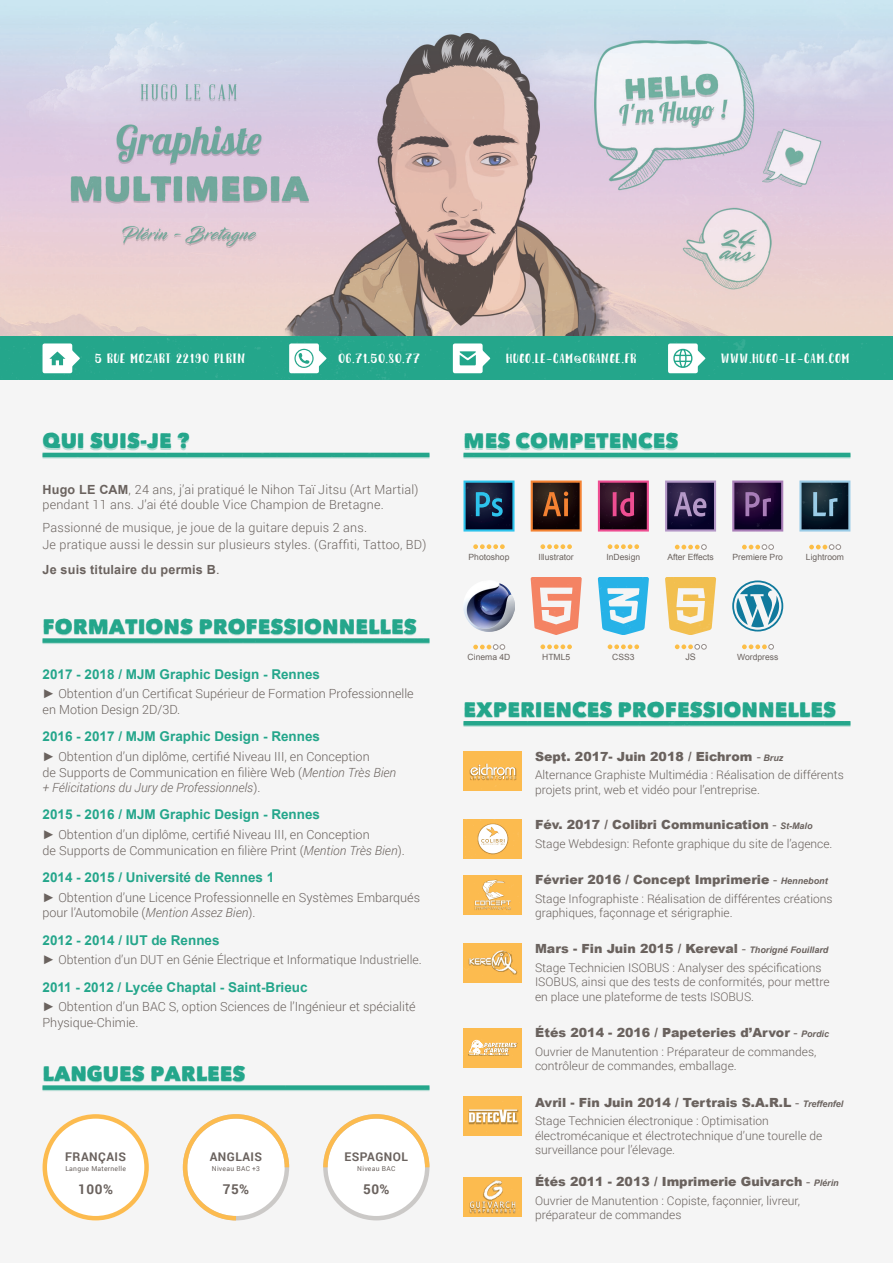
<style>
.page{position:relative;width:893px;height:1263px;background:#fff}
.page>*{position:absolute;margin:0;border:0;box-sizing:border-box;transform-origin:0 0}
.t1{font:21px "Matiz";color:#24a68b}
.Corps_de_Texte{font:700 13.5px "Arial";color:#24a68b}
.t2{font:13.5px "Breathe";letter-spacing:.09em;color:#fff}
.t3{font:700 13.5px "Roboto";letter-spacing:.04em;color:#6a625e}
.Corps_de_Texte-2{font:300 12.6px/15.6px "Roboto";color:#6a625e}
.Corps_de_Texte-3{font:900 12.6px "Arial";color:#6a625e}
.Corps_de_Texte-4{font:700 12.6px "Arial";letter-spacing:.015em;color:#6a625e}
.Corps_de_Texte-5{font:300 12.3px "Roboto";color:#6a625e}
.Corps{font:300 12px/14.4px "Roboto";color:#6a625e}
.t4{font:700 12px "Roboto";letter-spacing:.04em;color:#6a625e}
.Corps_de_Texte-6{font:9px "Arial";color:#6a625e}
.Corps_de_Texte-7{font:8.55px "Arial";color:#6a625e}
.t5{font:6.75px "Roboto";letter-spacing:.04em;color:#6a625e}
.s1{font-family:"Arial";font-weight:700}
.s2{font-weight:400}
.s3{font-family:"Arial";font-weight:400}
.s4{font-style:italic}
.s5{font-family:"Arial";font-weight:400;font-size:12.6px}
.s6{font-weight:700;font-style:italic;font-size:9px}
</style>
<div class="page">
<img style="left:0;top:0;width:893px;height:1221px">
<p class="t2" style="left:95px;top:352px;width:151px">5 RUE MOZART 22190 PLRIN</p>
<p class="t2" style="left:338px;top:352px;width:83px">06.71.50.80.77</p>
<p class="t2" style="left:506px;top:352px;width:131px">HUGO.LE-CAM@ORANGE.FR</p>
<p class="t2" style="left:722px;top:352px;width:129px">WWW.HUGO-LE-CAM.COM</p>
<h1 class="t1" style="left:43px;top:429px;width:148px">QUI SUIS-JE ?</h1>
<h1 class="t1" style="left:463px;top:429px;width:216px">MES COMPETENCES</h1>
<p class="Corps_de_Texte-2" style="left:43px;top:481px;width:378px;line-height:15px"><span class="s1">Hugo LE CAM</span>, 24 ans, j’ai pratiqué le Nihon Taï Jitsu (Art Martial) pendant 11 ans. J’ai été double Vice Champion de Bretagne.</p>
<p class="Corps_de_Texte-2" style="left:43px;top:519px;width:385px;line-height:16.5px">Passionné de musique, je joue de la guitare depuis 2 ans.<br>Je pratique aussi le dessin sur plusieurs styles. (Graffiti, Tattoo, BD)</p>
<p class="Corps_de_Texte-4" style="left:43px;top:560px;width:179px">Je suis titulaire du permis B<span class="s2">.</span></p>
<p class="Corps_de_Texte-7" style="left:469px;top:551px;width:42px">Photoshop</p>
<p class="Corps_de_Texte-7" style="left:539px;top:551px;width:37px">Illustrator</p>
<p class="Corps_de_Texte-7" style="left:606px;top:551px;width:35px">InDesign</p>
<p class="Corps_de_Texte-7" style="left:667px;top:551px;width:48px">After Effects</p>
<p class="Corps_de_Texte-7" style="left:733px;top:551px;width:52px">Premiere Pro</p>
<p class="Corps_de_Texte-7" style="left:806px;top:551px;width:40px">Lightroom</p>
<h1 class="t1" style="left:43px;top:615px;width:376px">FORMATIONS PROFESSIONNELLES</h1>
<p class="Corps_de_Texte" style="left:43px;top:664px;width:279px">2017 - 2018 / MJM Graphic Design - Rennes</p>
<p class="Corps_de_Texte-2" style="left:43px;top:686px;width:373px"><span class="s3">►</span> Obtention d’un Certificat Supérieur de Formation Professionnelle en Motion Design 2D/3D.</p>
<p class="Corps_de_Texte" style="left:43px;top:727px;width:279px">2016 - 2017 / MJM Graphic Design - Rennes</p>
<p class="Corps_de_Texte-2" style="left:43px;top:748px;width:355px"><span class="s3">►</span> Obtention d’un diplôme, certifié Niveau III, en Conception<br>de Supports de Communication en filière Web (<span class="s4">Mention Très Bien + Félicitations du Jury de Professionnels</span>).</p>
<p class="Corps_de_Texte" style="left:43px;top:805px;width:279px">2015 - 2016 / MJM Graphic Design - Rennes</p>
<p class="Corps_de_Texte-2" style="left:43px;top:826px;width:364px"><span class="s3">►</span> Obtention d’un diplôme, certifié Niveau III, en Conception<br>de Supports de Communication en filière Print (<span class="s4">Mention Très Bien</span>).</p>
<p class="Corps_de_Texte" style="left:43px;top:868px;width:233px">2014 - 2015 / Université de Rennes 1</p>
<p class="Corps_de_Texte-2" style="left:43px;top:889px;width:379px"><span class="s3">►</span> Obtention d’une Licence Professionnelle en Systèmes Embarqués pour l’Automobile (<span class="s4">Mention Assez Bien</span>).</p>
<p class="Corps_de_Texte" style="left:43px;top:930px;width:179px">2012 - 2014 / IUT de Rennes</p>
<p class="Corps_de_Texte-5" style="left:43px;top:951px;width:381px"><span class="s5">►</span> Obtention d’un DUT en Génie Électrique et Informatique Industrielle.</p>
<p class="Corps_de_Texte" style="left:43px;top:977px;width:267px">2011 - 2012 / Lycée Chaptal - Saint-Brieuc</p>
<p class="Corps_de_Texte-2" style="left:43px;top:999px;width:375px"><span class="s3">►</span> Obtention d’un BAC S, option Sciences de l’Ingénieur et spécialité<br>Physique-Chimie.</p>
<h1 class="t1" style="left:43px;top:1062px;width:205px">LANGUES PARLEES</h1>
<p class="t4" style="left:65px;top:1148px;width:62px">FRANÇAIS</p>
<p class="t5" style="left:65px;top:1164px;width:62px">Langue Maternelle</p>
<p class="t3" style="left:78px;top:1179px;width:36px">100%</p>
<p class="t4" style="left:210px;top:1148px;width:54px">ANGLAIS</p>
<p class="t5" style="left:212px;top:1164px;width:50px">Niveau BAC +3</p>
<p class="t3" style="left:223px;top:1179px;width:28px">75%</p>
<p class="t4" style="left:345px;top:1148px;width:65px">ESPAGNOL</p>
<p class="t5" style="left:357px;top:1164px;width:40px">Niveau BAC</p>
<p class="t3" style="left:363px;top:1179px;width:28px">50%</p>
<p class="Corps_de_Texte-7" style="left:468px;top:651px;width:44px">Cinema 4D</p>
<p class="Corps_de_Texte-7" style="left:542px;top:651px;width:30px">HTML5</p>
<p class="Corps_de_Texte-7" style="left:612px;top:651px;width:24px">CSS3</p>
<p class="Corps_de_Texte-6" style="left:685px;top:651px;width:12px">JS</p>
<p class="Corps_de_Texte-7" style="left:737px;top:651px;width:43px">Wordpress</p>
<h1 class="t1" style="left:463px;top:698px;width:374px">EXPERIENCES PROFESSIONNELLES</h1>
<p class="Corps_de_Texte-3" style="left:535px;top:747px;width:250px">Sept. 2017- Juin 2018 / Eichrom <span class="s2">-</span> <span class="s6">Bruz</span></p>
<p class="Corps" style="left:535px;top:767px;width:310px">Alternance Graphiste Multimédia : Réalisation de différents projets print, web et vidéo pour l’entreprise.</p>
<p class="Corps_de_Texte-3" style="left:535px;top:815px;width:279px">Fév. 2017 / Colibri Communication <span class="s2">-</span> <span class="s6">St-Malo</span></p>
<p class="Corps" style="left:535px;top:836px;width:299px">Stage Webdesign: Refonte graphique du site de l’agence.</p>
<p class="Corps_de_Texte-3" style="left:535px;top:870px;width:294px">Février 2016 / Concept Imprimerie <span class="s2">-</span> <span class="s6">Hennebont</span></p>
<p class="Corps" style="left:535px;top:891px;width:299px">Stage Infographiste : Réalisation de différentes créations graphiques, façonnage et sérigraphie.</p>
<p class="Corps_de_Texte-3" style="left:535px;top:940px;width:295px">Mars - Fin Juin 2015 / Kereval <span class="s2">-</span> <span class="s6">Thorigné Fouillard</span></p>
<p class="Corps" style="left:535px;top:960px;width:296px">Stage Technicien ISOBUS : Analyser des spécifications<br>ISOBUS, ainsi que des tests de conformités, pour mettre en place une plateforme de tests ISOBUS.</p>
<p class="Corps_de_Texte-3" style="left:535px;top:1023px;width:295px">Étés 2014 - 2016 / Papeteries d’Arvor <span class="s2">-</span> <span class="s6">Pordic</span></p>
<p class="Corps" style="left:535px;top:1044px;width:283px">Ouvrier de Manutention : Préparateur de commandes, contrôleur de commandes, emballage.</p>
<p class="Corps_de_Texte-3" style="left:535px;top:1093px;width:310px">Avril - Fin Juin 2014 / Tertrais S.A.R.L <span class="s2">-</span> <span class="s6">Treffenfel</span></p>
<p class="Corps" style="left:535px;top:1113px;width:289px">Stage Technicien électronique : Optimisation électromécanique et électrotechnique d’une tourelle de surveillance pour l’élevage.</p>
<p class="Corps_de_Texte-3" style="left:535px;top:1173px;width:305px">Étés 2011 - 2013 / Imprimerie Guivarch <span class="s2">-</span> <span class="s6">Plérin</span></p>
<p class="Corps" style="left:535px;top:1193px;width:267px">Ouvrier de Manutention : Copiste, façonnier, livreur, préparateur de commandes</p>
</div>
